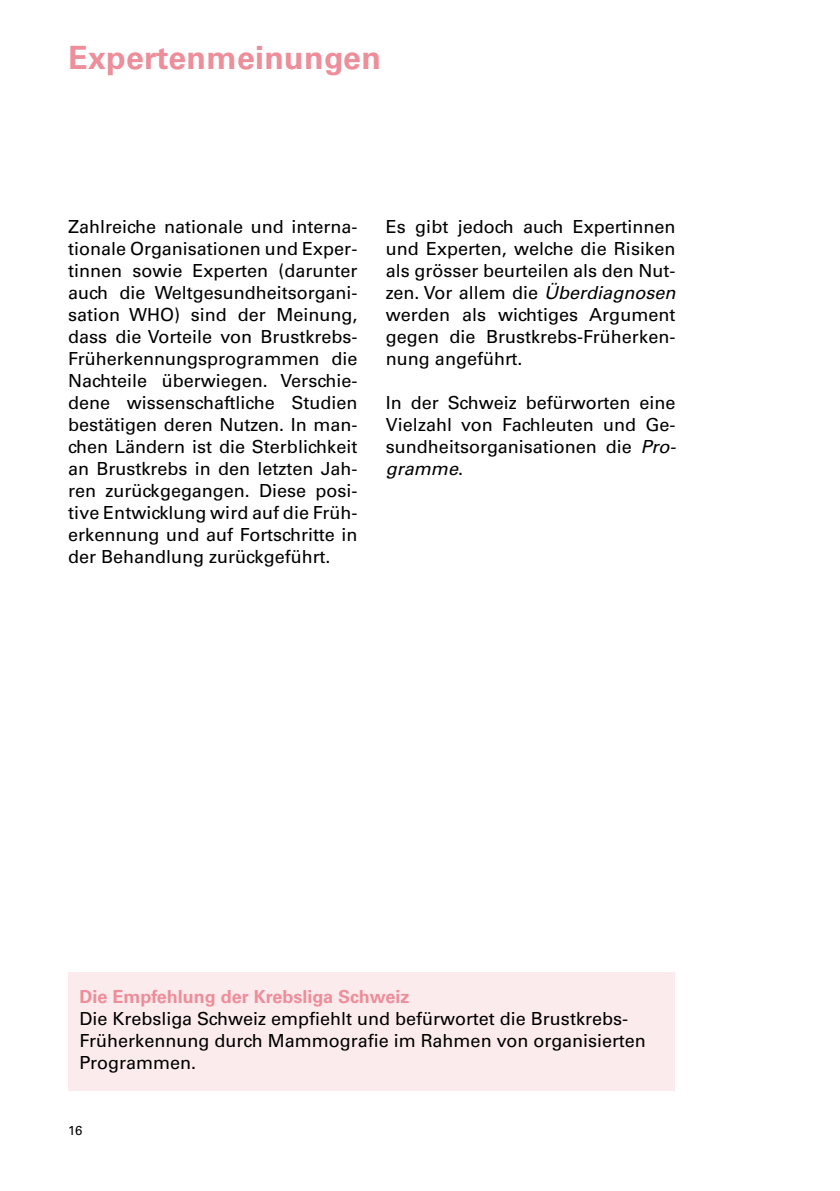
<style>
.page{position:relative;width:840px;height:1191px;background:#fff}
.page>*{position:absolute;margin:0;border:0;box-sizing:border-box;transform-origin:0 0}
.t1{font:700 32px "Univers LT Std";letter-spacing:.01em;color:#ed8e9b}
.t2{font:18px/22px "Univers LT Std";color:#000;text-align:justify}
.t3{font:700 18px "Univers LT Std";color:#ed8e9b}
.t4{font:13px "Univers LT Std";color:#000}
.s1{font-style:italic}
</style>
<div class="page">
<div style="left:69px;top:972px;width:605px;height:118px;background:#fcebec"></div>
<h1 class="t1" style="left:68px;top:38px;width:314px">Expertenmeinungen</h1>
<p class="t2" style="left:68px;top:215px;width:291px">Zahlreiche nationale und interna&shy;tionale Organisationen und Exper&shy;tinnen sowie Experten (darunter auch die Weltgesundheitsorgani&shy;sation WHO) sind der Meinung, dass die Vorteile von Brustkrebs-Früherkennungsprogrammen die Nachteile überwiegen. Verschie&shy;dene wissenschaftliche Studien bestätigen deren Nutzen. In man&shy;chen Ländern ist die Sterblichkeit an Brustkrebs in den letzten Jah&shy;ren zurückgegangen. Diese posi&shy;tive Entwicklung wird auf die Früh&shy;erkennung und auf Fortschritte in der Behandlung zurückgeführt.</p>
<p class="t2" style="left:386px;top:215px;width:291px">Es gibt jedoch auch Expertinnen und Experten, welche die Risiken als grösser beurteilen als den Nut&shy;zen. Vor allem die <span class="s1">Überdiagnosen </span>werden als wichtiges Argument gegen die Brustkrebs-Früherken&shy;nung angeführt.</p>
<p class="t2" style="left:386px;top:391px;width:291px">In der Schweiz befürworten eine Vielzahl von Fachleuten und Ge&shy;sundheitsorganisationen die <span class="s1">Pro&shy;gramme</span>.</p>
<p class="t3" style="left:79px;top:986px;width:331px">Die Empfehlung der Krebsliga Schweiz</p>
<p class="t2" style="left:79px;top:1008px;width:567px;text-align:left">Die Krebsliga Schweiz empfiehlt und befürwortet die Brustkrebs-<br>Früherkennung durch Mammografie im Rahmen von organisierten<br>Programmen.</p>
<p class="t4" style="left:68px;top:1123px;width:16px">16</p>
</div>
